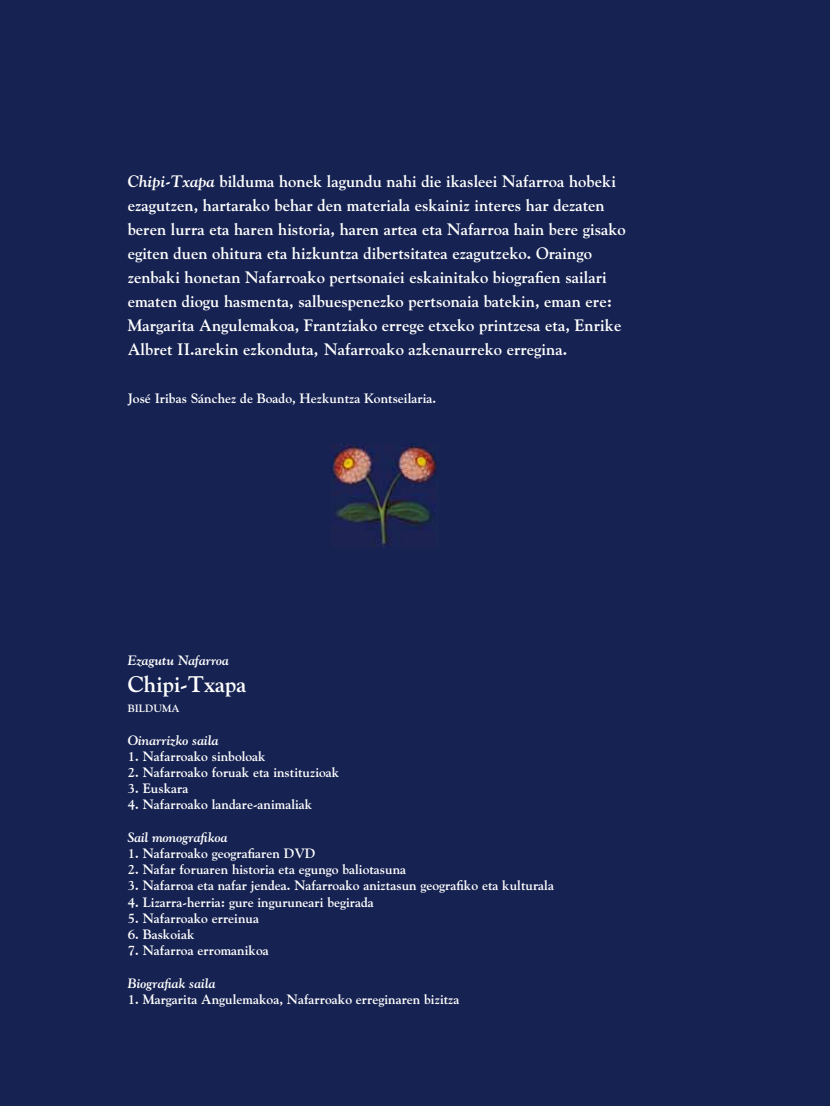
<style>
.page{position:relative;width:830px;height:1106px;background:#fff}
.page>*{position:absolute;margin:0;border:0;box-sizing:border-box;transform-origin:0 0}
.t1{font:700 22.5px "Goudy";color:#fff}
.t2{font:700 16.5px/24px "Goudy";color:#fff}
.t3{font:700 13.5px "Goudy";color:#fff}
.t4{font:italic 700 13.5px "Goudy";color:#fff}
.t5{font:700 10.5px "Goudy";color:#fff}
.s1{font-style:italic}
</style>
<div class="page">
<div style="left:0;top:0;width:829px;height:1106px;background:#162251"></div>
<img style="left:331px;top:444px;width:106px;height:102px">
<p class="t2" style="left:128px;top:169px;width:499px"><span class="s1">Chipi-Txapa</span> bilduma honek lagundu nahi die ikasleei Nafarroa hobeki ezagutzen, hartarako behar den materiala eskainiz interes har dezaten beren lurra eta haren historia, haren artea eta Nafarroa hain bere gisako egiten duen ohitura eta hizkuntza dibertsitatea ezagutzeko. Oraingo zenbaki honetan Nafarroako pertsonaiei eskainitako biografien sailari ematen diogu hasmenta, salbuespenezko pertsonaia batekin, eman ere:<br>Margarita Angulemakoa, Frantziako errege etxeko printzesa eta, Enrike Albret II.arekin ezkonduta, Nafarroako azkenaurreko erregina.</p>
<p class="t3" style="left:128px;top:390px;width:310px">José Iribas Sánchez de Boado, Hezkuntza Kontseilaria.</p>
<p class="t4" style="left:128px;top:651px;width:103px">Ezagutu Nafarroa</p>
<h1 class="t1" style="left:128px;top:670px;width:120px">Chipi-Txapa</h1>
<p class="t5" style="left:128px;top:702px;width:45px">bilduma</p>
<p class="t4" style="left:128px;top:731px;width:92px">Oinarrizko saila</p>
<p class="t3" style="left:128px;top:748px;width:140px">1. Nafarroako sinboloak</p>
<p class="t3" style="left:128px;top:764px;width:213px">2. Nafarroako foruak eta instituzioak</p>
<p class="t3" style="left:128px;top:780px;width:62px">3. Euskara</p>
<p class="t3" style="left:128px;top:796px;width:186px">4. Nafarroako landare-animaliak</p>
<p class="t4" style="left:128px;top:828px;width:101px">Sail monografikoa</p>
<p class="t3" style="left:128px;top:845px;width:188px">1. Nafarroako geografiaren DVD</p>
<p class="t3" style="left:128px;top:861px;width:280px">2. Nafar foruaren historia eta egungo baliotasuna</p>
<p class="t3" style="left:128px;top:877px;width:427px">3. Nafarroa eta nafar jendea. Nafarroako aniztasun geografiko eta kulturala</p>
<p class="t3" style="left:128px;top:894px;width:247px">4. Lizarra-herria: gure inguruneari begirada</p>
<p class="t3" style="left:128px;top:910px;width:133px">5. Nafarroako erreinua</p>
<p class="t3" style="left:128px;top:926px;width:68px">6. Baskoiak</p>
<p class="t3" style="left:128px;top:942px;width:142px">7. Nafarroa erromanikoa</p>
<p class="t4" style="left:128px;top:974px;width:89px">Biografiak saila</p>
<p class="t3" style="left:128px;top:991px;width:333px">1. Margarita Angulemakoa, Nafarroako erreginaren bizitza</p>
</div>
